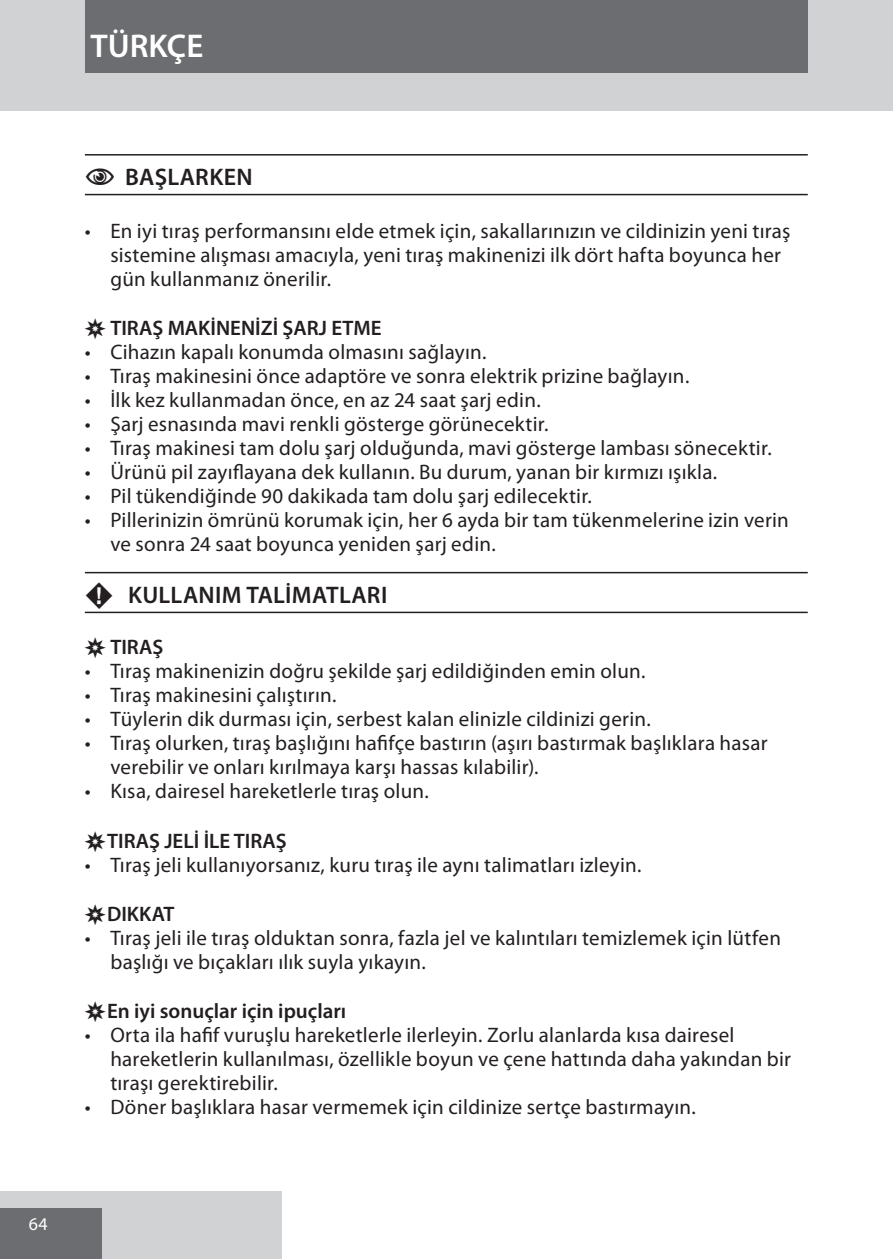
<style>
.page{position:relative;width:893px;height:1259px;background:#fff}
.page>*{position:absolute;margin:0;border:0;box-sizing:border-box;transform-origin:0 0}
.t1{font:600 33px "Myriad Pro";color:#fff}
.t2{font:600 24px "Myriad Pro";letter-spacing:.01em;color:#231f20}
.t3{font:21px/24px "Myriad Pro";letter-spacing:.01em;color:#231f20}
.t4{font:600 21px "Myriad Pro";color:#231f20}
.t5{font:18px "Myriad Pro";color:#fff}
.s1{font-family:"Myriad Points";font-weight:400}
.s2{font-family:"Myriad Graphics";font-weight:400}
</style>
<div class="page">
<div style="left:0;top:0;width:893px;height:111px;background:#d1d2d4"></div>
<div style="left:0;top:1191px;width:282px;height:68px;background:#d1d2d4"></div>
<div style="left:0;top:1208px;width:102px;height:51px;background:#6c6d70"></div>
<div style="left:85px;top:0;width:723px;height:73px;background:#6c6d70"></div>
<hr style="left:85px;top:154px;width:723px;height:1px;background:#231f20">
<hr style="left:85px;top:194px;width:723px;height:1px;background:#231f20">
<hr style="left:85px;top:572px;width:723px;height:1px;background:#231f20">
<hr style="left:85px;top:611px;width:723px;height:2px;background:#231f20">
<h1 class="t1" style="left:91px;top:25px;width:114px">TÜRKÇE</h1>
<p class="t2" style="left:85px;top:162px;width:169px"><span class="s1">C</span> BAŞLARKEN</p>
<p class="t3" style="left:110px;top:218px;width:682px;text-indent:-26px">• En iyi tıraş performansını elde etmek için, sakallarınızın ve cildinizin yeni tıraş sistemine alışması amacıyla, yeni tıraş makinenizi ilk dört hafta boyunca her gün kullanmanız önerilir.</p>
<p class="t4" style="left:85px;top:314px;width:298px"><span class="s2">,</span> TIRAŞ MAKİNENİZİ ŞARJ ETME</p>
<p class="t3" style="left:85px;top:339px;width:403px">• Cihazın kapalı konumda olmasını sağlayın.</p>
<p class="t3" style="left:85px;top:363px;width:606px">• Tıraş makinesini önce adaptöre ve sonra elektrik prizine bağlayın.</p>
<p class="t3" style="left:85px;top:387px;width:457px">• İlk kez kullanmadan önce, en az 24 saat şarj edin.</p>
<p class="t3" style="left:85px;top:411px;width:465px">• Şarj esnasında mavi renkli gösterge görünecektir.</p>
<p class="t3" style="left:85px;top:435px;width:688px">• Tıraş makinesi tam dolu şarj olduğunda, mavi gösterge lambası sönecektir.</p>
<p class="t3" style="left:85px;top:459px;width:634px">• Ürünü pil zayıflayana dek kullanın. Bu durum, yanan bir kırmızı ışıkla.</p>
<p class="t3" style="left:85px;top:483px;width:509px">• Pil tükendiğinde 90 dakikada tam dolu şarj edilecektir.</p>
<p class="t3" style="left:110px;top:507px;width:680px;text-indent:-26px">• Pillerinizin ömrünü korumak için, her 6 ayda bir tam tükenmelerine izin verin ve sonra 24 saat boyunca yeniden şarj edin.</p>
<p class="t2" style="left:85px;top:580px;width:304px"><span class="s1">F</span> KULLANIM TALİMATLARI</p>
<p class="t4" style="left:85px;top:634px;width:80px"><span class="s2">,</span> TIRAŞ</p>
<p class="t3" style="left:85px;top:659px;width:562px">• Tıraş makinenizin doğru şekilde şarj edildiğinden emin olun.</p>
<p class="t3" style="left:85px;top:683px;width:253px">• Tıraş makinesini çalıştırın.</p>
<p class="t3" style="left:85px;top:707px;width:567px">• Tüylerin dik durması için, serbest kalan elinizle cildinizi gerin.</p>
<p class="t3" style="left:110px;top:731px;width:659px;text-indent:-26px">• Tıraş olurken, tıraş başlığını hafifçe bastırın (aşırı bastırmak başlıklara hasar verebilir ve onları kırılmaya karşı hassas kılabilir).</p>
<p class="t3" style="left:85px;top:779px;width:346px">• Kısa, dairesel hareketlerle tıraş olun.</p>
<p class="t4" style="left:85px;top:827px;width:203px"><span class="s2">,</span>TIRAŞ JELİ İLE TIRAŞ</p>
<p class="t3" style="left:85px;top:852px;width:558px">• Tıraş jeli kullanıyorsanız, kuru tıraş ile aynı talimatları izleyin.</p>
<p class="t4" style="left:85px;top:900px;width:91px"><span class="s2">,</span>DIKKAT</p>
<p class="t3" style="left:110px;top:925px;width:672px;text-indent:-26px">• Tıraş jeli ile tıraş olduktan sonra, fazla jel ve kalıntıları temizlemek için lütfen başlığı ve bıçakları ılık suyla yıkayın.</p>
<p class="t4" style="left:85px;top:997px;width:263px"><span class="s2">,</span>En iyi sonuçlar için ipuçları</p>
<p class="t3" style="left:110px;top:1022px;width:682px;text-indent:-26px">• Orta ila hafif vuruşlu hareketlerle ilerleyin. Zorlu alanlarda kısa dairesel hareketlerin kullanılması, özellikle boyun ve çene hattında daha yakından bir tıraşı gerektirebilir.</p>
<p class="t3" style="left:85px;top:1094px;width:612px">• Döner başlıklara hasar vermemek için cildinize sertçe bastırmayın.</p>
<p class="t5" style="left:29px;top:1212px;width:21px">64</p>
</div>
